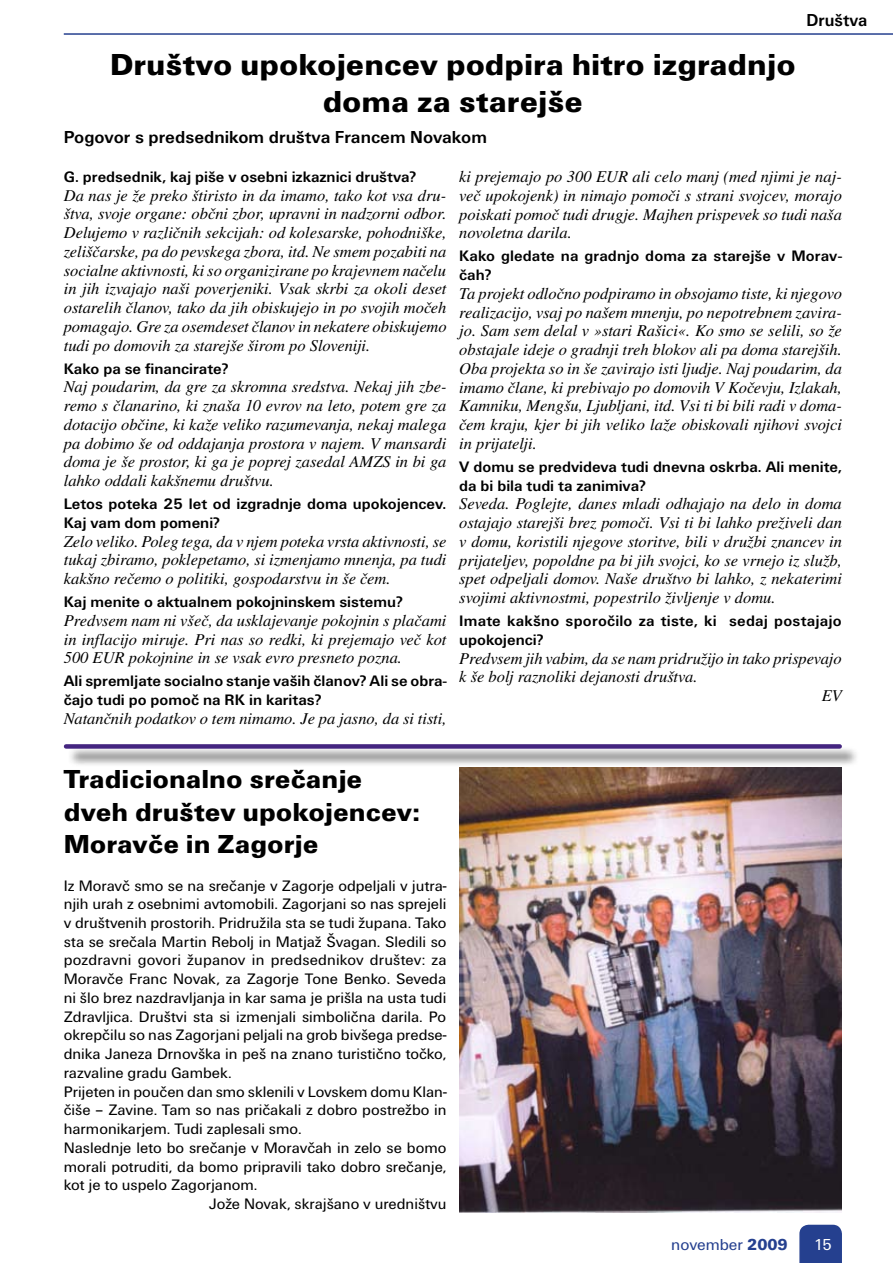
<style>
.page{position:relative;width:893px;height:1263px;background:#fff}
.page>*{position:absolute;margin:0;border:0;box-sizing:border-box;transform-origin:0 0}
.t1{font:31.5px/37.8px "Unitus TEE Blac";color:#000;text-align:center}
.t2{font:27px/32.4px "Unitus TEE Blac";color:#000}
.t3{font:700 18px "Unitus TEE";color:#000}
.t4{font:700 18px "Unitus TEE";color:#000;scale:.95 1}
.t5{font:italic 16.5px/18.8px "Nimbus Rom No 9 LEE";color:#000;text-align:justify}
.t6{font:16.5px "Unitus TEE";color:#25408f}
.t7{font:16.5px "Unitus TEE";color:#fff}
.t8{font:15.75px "Unitus TEE";color:#000}
.t9{font:700 15.75px/18.8px "Unitus TEE";color:#000}
.s1{font-family:"Unitus TEE Blac"}
</style>
<div class="page">
<div style="left:66px;top:746px;width:793px;height:21px;background:#000;opacity:.75"></div>
<div style="left:66px;top:744px;width:774px;height:5px;background:#442580"></div>
<img style="left:459px;top:767px;width:383px;height:446px">
<div style="left:799px;top:1225px;width:43px;height:38px;background:#25408f"></div>
<hr style="left:64px;top:33px;width:829px;height:2px;background:#25408f">
<p class="t4" style="left:806px;top:10px;width:66px">Društva</p>
<h1 class="t1" style="left:110px;top:45px;width:687px">Društvo upokojencev podpira hitro izgradnjo doma za starejše</h1>
<p class="t3" style="left:64px;top:126px;width:425px">Pogovor s predsednikom društva Francem Novakom</p>
<p class="t9" style="left:64px;top:167px;width:354px">G. predsednik, kaj piše v osebni izkaznici društva?</p>
<p class="t5" style="left:64px;top:186px;width:384px">Da nas je že preko štiristo in da imamo, tako kot vsa dru&shy;štva, svoje organe: občni zbor, upravni in nadzorni odbor.<br>Delujemo v različnih sekcijah: od kolesarske, pohodniške, zeliščarske, pa do pevskega zbora, itd. Ne smem pozabiti na socialne aktivnosti, ki so organizirane po krajevnem načelu in jih izvajajo naši poverjeniki. Vsak skrbi za okoli deset ostarelih članov, tako da jih obiskujejo in po svojih močeh pomagajo. Gre za osemdeset članov in nekatere obiskujemo tudi po domovih za starejše širom po Sloveniji.</p>
<p class="t9" style="left:64px;top:359px;width:166px">Kako pa se financirate?</p>
<p class="t5" style="left:64px;top:378px;width:384px">Naj poudarim, da gre za skromna sredstva. Nekaj jih zbe&shy;remo s članarino, ki znaša 10 evrov na leto, potem gre za dotacijo občine, ki kaže veliko razumevanja, nekaj malega pa dobimo še od oddajanja prostora v najem. V mansardi doma je še prostor, ki ga je poprej zasedal AMZS in bi ga lahko oddali kakšnemu društvu.</p>
<p class="t9" style="left:64px;top:495px;width:384px">Letos poteka 25 let od izgradnje doma upokojencev.<br>Kaj vam dom pomeni?</p>
<p class="t5" style="left:64px;top:532px;width:384px">Zelo veliko. Poleg tega, da v njem poteka vrsta aktivnosti, se tukaj zbiramo, poklepetamo, si izmenjamo mnenja, pa tudi kakšno rečemo o politiki, gospodarstvu in še čem.</p>
<p class="t9" style="left:64px;top:593px;width:341px">Kaj menite o aktualnem pokojninskem sistemu?</p>
<p class="t5" style="left:64px;top:611px;width:384px">Predvsem nam ni všeč, da usklajevanje pokojnin s plačami in inflacijo miruje. Pri nas so redki, ki prejemajo več kot 500 EUR pokojnine in se vsak evro presneto pozna.</p>
<p class="t9" style="left:64px;top:672px;width:384px">Ali spremljate socialno stanje vaših članov? Ali se obra&shy;čajo tudi po pomoč na RK in karitas?</p>
<p class="t5" style="left:64px;top:709px;width:384px">Natančnih podatkov o tem nimamo. Je pa jasno, da si tisti,</p>
<p class="t5" style="left:459px;top:167px;width:384px">ki prejemajo po 300 EUR ali celo manj (med njimi je naj&shy;več upokojenk) in nimajo pomoči s strani svojcev, morajo poiskati pomoč tudi drugje. Majhen prispevek so tudi naša novoletna darila.</p>
<p class="t9" style="left:459px;top:247px;width:384px">Kako gledate na gradnjo doma za starejše v Morav&shy;čah?</p>
<p class="t5" style="left:459px;top:284px;width:384px">Ta projekt odločno podpiramo in obsojamo tiste, ki njegovo realizacijo, vsaj po našem mnenju, po nepotrebnem zavira&shy;jo. Sam sem delal v »stari Rašici«. Ko smo se selili, so že obstajale ideje o gradnji treh blokov ali pa doma starejših.<br>Oba projekta so in še zavirajo isti ljudje. Naj poudarim, da imamo člane, ki prebivajo po domovih V Kočevju, Izlakah, Kamniku, Mengšu, Ljubljani, itd. Vsi ti bi bili radi v doma&shy;čem kraju, kjer bi jih veliko laže obiskovali njihovi svojci in prijatelji.</p>
<p class="t9" style="left:459px;top:457px;width:384px">V domu se predvideva tudi dnevna oskrba. Ali menite, da bi bila tudi ta zanimiva?</p>
<p class="t5" style="left:459px;top:495px;width:384px">Seveda. Poglejte, danes mladi odhajajo na delo in doma ostajajo starejši brez pomoči. Vsi ti bi lahko preživeli dan v domu, koristili njegove storitve, bili v družbi znancev in prijateljev, popoldne pa bi jih svojci, ko se vrnejo iz služb, spet odpeljali domov. Naše društvo bi lahko, z nekaterimi svojimi aktivnostmi, popestrilo življenje v domu.</p>
<p class="t9" style="left:459px;top:612px;width:384px">Imate kakšno sporočilo za tiste, ki sedaj postajajo upokojenci?</p>
<p class="t5" style="left:459px;top:649px;width:384px">Predvsem jih vabim, da se nam pridružijo in tako prispevajo</p>
<p class="t5" style="left:459px;top:668px;width:240px">k še bolj raznoliki dejanosti društva.</p>
<p class="t5" style="left:822px;top:686px;width:22px">EV</p>
<h2 class="t2" style="left:64px;top:763px;width:358px">Tradicionalno srečanje dveh društev upokojencev:<br>Moravče in Zagorje</h2>
<p class="t8" style="left:64px;top:876px;width:384px">Iz Moravč smo se na srečanje v Zagorje odpeljali v jutra-</p>
<p class="t8" style="left:64px;top:895px;width:384px">njih urah z osebnimi avtomobili. Zagorjani so nas sprejeli</p>
<p class="t8" style="left:64px;top:914px;width:384px">v društvenih prostorih. Pridružila sta se tudi župana. Tako</p>
<p class="t8" style="left:64px;top:933px;width:384px">sta se srečala Martin Rebolj in Matjaž Švagan. Sledili so</p>
<p class="t8" style="left:64px;top:951px;width:384px">pozdravni govori županov in predsednikov društev: za</p>
<p class="t8" style="left:64px;top:970px;width:384px">Moravče Franc Novak, za Zagorje Tone Benko. Seveda</p>
<p class="t8" style="left:64px;top:989px;width:384px">ni šlo brez nazdravljanja in kar sama je prišla na usta tudi</p>
<p class="t8" style="left:64px;top:1008px;width:384px">Zdravljica. Društvi sta si izmenjali simbolična darila. Po</p>
<p class="t8" style="left:64px;top:1026px;width:384px">okrepčilu so nas Zagorjani peljali na grob bivšega predse-</p>
<p class="t8" style="left:64px;top:1045px;width:384px">dnika Janeza Drnovška in peš na znano turistično točko,</p>
<p class="t8" style="left:64px;top:1064px;width:169px">razvaline gradu Gambek.</p>
<p class="t8" style="left:64px;top:1083px;width:384px">Prijeten in poučen dan smo sklenili v Lovskem domu Klan-</p>
<p class="t8" style="left:64px;top:1101px;width:384px">čiše – Zavine. Tam so nas pričakali z dobro postrežbo in</p>
<p class="t8" style="left:64px;top:1120px;width:240px">harmonikarjem. Tudi zaplesali smo.</p>
<p class="t8" style="left:64px;top:1139px;width:384px">Naslednje leto bo srečanje v Moravčah in zelo se bomo</p>
<p class="t8" style="left:64px;top:1158px;width:384px">morali potruditi, da bomo pripravili tako dobro srečanje,</p>
<p class="t8" style="left:64px;top:1176px;width:195px">kot je to uspelo Zagorjanom.</p>
<p class="t8" style="left:209px;top:1195px;width:239px">Jože Novak, skrajšano v uredništvu</p>
<p class="t6" style="left:671px;top:1235px;width:118px">november <span class="s1">2009</span></p>
<p class="t7" style="left:813px;top:1235px;width:21px">15</p>
</div>
